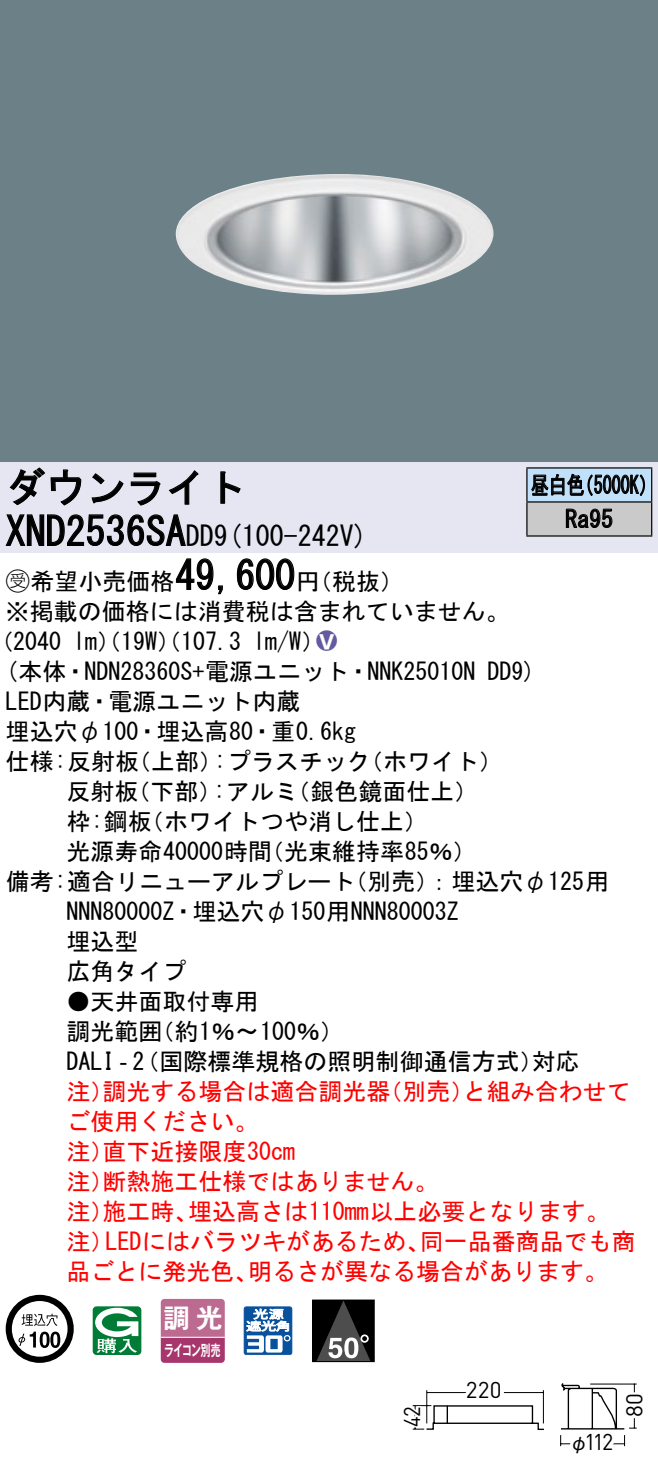
<style>
.page{position:relative;width:658px;height:1472px;background:#fff}
.page>*{position:absolute;margin:0;border:0;box-sizing:border-box;transform-origin:0 0}
.t1{font:40px "MS Gothic";color:#000}
.t2{font:28px "MS Gothic";color:#000}
.t3{font:26.4px "Gothic MB101 Pro De Bold 90 pv RKSJ H";color:#fff}
.t4{font:24px/30px "MS Gothic";color:#000}
.t5{font:24px/30px "MS Gothic";color:#f00}
.t6{font:24px/34px "MS Gothic";color:#000;scale:.75 1}
.t7{font:24px "Ford Classification 1";color:#635aa0}
.t8{font:22.8px "DINOT";letter-spacing:-.03em;color:#000}
.t9{font:22.8px "DINOT";letter-spacing:-.03em;color:#000;scale:.95 1}
.t10{font:22.8px "DINOT";letter-spacing:-.03em;color:#000;scale:.9 1}
.t11{font:20px "Gothic BBB Pro Medium 90 pv RKSJ H";color:#000;scale:.95 1}
.t12{font:15.2px "Gothic MB101 Pro De Bold 90 pv RKSJ H";letter-spacing:-.05em;color:#fff;scale:.65 1}
.s1{font-size:28px}
.s2{font-family:"Ford Classification 1"}
.s3{color:#fff}
</style>
<div class="page">
<div style="left:0;top:0;width:658px;height:462px;background:#6c8087"></div>
<img style="left:176px;top:174px;width:318px;height:121px">
<div style="left:0;top:462px;width:658px;height:90px;background:#e6e5f2"></div>
<svg style="left:9px;top:467px;width:73px;height:39px"></svg>
<svg style="left:91px;top:473px;width:33px;height:30px"></svg>
<svg style="left:130px;top:472px;width:30px;height:34px"></svg>
<svg style="left:168px;top:470px;width:30px;height:35px"></svg>
<svg style="left:220px;top:471px;width:21px;height:33px"></svg>
<svg style="left:5px;top:514px;width:181px;height:32px"></svg>
<svg style="left:175px;top:558px;width:48px;height:37px"></svg>
<svg style="left:236px;top:558px;width:59px;height:32px"></svg>
<svg style="left:6px;top:1295px;width:68px;height:68px"></svg>
<svg style="left:40px;top:1331px;width:10px;height:17px"></svg>
<svg style="left:50px;top:1331px;width:10px;height:17px"></svg>
<svg style="left:93px;top:1306px;width:48px;height:49px"></svg>
<svg style="left:160px;top:1299px;width:65px;height:64px;background:#b55883"></svg>
<hr style="left:161px;top:1336px;width:64px;height:2px;background:#fff">
<svg style="left:244px;top:1306px;width:48px;height:49px"></svg>
<div style="left:312px;top:1300px;width:62px;height:61px;background:#000"></div>
<svg style="left:317px;top:1301px;width:53px;height:59px"></svg>
<div style="left:312px;top:1299px;width:62px;height:63px;border:1px solid #000"></div>
<div style="left:527px;top:468px;width:124px;height:34px;background:#c1e1fa"></div>
<div style="left:527px;top:502px;width:124px;height:34px;background:#cacaca"></div>
<hr style="left:526px;top:467px;width:126px;height:2px;background:#000">
<hr style="left:526px;top:468px;width:1px;height:33px;background:#000">
<hr style="left:651px;top:468px;width:1px;height:33px;background:#000">
<hr style="left:526px;top:501px;width:126px;height:2px;background:#000">
<hr style="left:526px;top:502px;width:1px;height:33px;background:#000">
<hr style="left:651px;top:502px;width:1px;height:33px;background:#000">
<hr style="left:526px;top:535px;width:126px;height:2px;background:#000">
<svg style="left:531px;top:473px;width:114px;height:23px"></svg>
<svg style="left:565px;top:508px;width:47px;height:20px"></svg>
<svg style="left:560px;top:1383px;width:77px;height:64px"></svg>
<svg style="left:412px;top:1390px;width:132px;height:40px"></svg>
<h1 class="t1" style="left:6px;top:467px;width:242px">ダウンライト</h1>
<p class="t2" style="left:214px;top:522px;width:155px">(9 100-242 (V</p>
<h1 class="t1" style="left:6px;top:511px;width:210px">XND2536SA<span class="s1">DD</span></h1>
<h1 class="t1" style="left:175px;top:555px;width:121px">49,600</h1>
<p class="t4" style="left:6px;top:566px;width:505px"><span class="s2">B</span>希望小売価格<br>※掲載の価格には消費税は含まれていません。</p>
<p class="t7" style="left:316px;top:629px;width:22px">2<span class="s3">8</span></p>
<p class="t4" style="left:296px;top:566px;width:109px">（円税抜(</p>
<p class="t4" style="left:253px;top:626px;width:73px">l m (W/</p>
<p class="t4" style="left:-11px;top:626px;width:74px">（2040</p>
<p class="t4" style="left:73px;top:626px;width:170px">lm）（19 ）（W 107.3</p>
<p class="t6" style="left:565px;top:468px;width:65px;text-indent:-34px">昼白色<br>Ra95</p>
<p class="t6" style="left:575px;top:468px;width:109px">（5000 (K</p>
<p class="t4" style="left:6px;top:656px;width:471px">(本体・NDN28360 +S 電源ユニット・NNK25010N</p>
<p class="t4" style="left:6px;top:686px;width:296px">LED内蔵・電源ユニット内蔵</p>
<p class="t4" style="left:6px;top:716px;width:352px">埋込穴φ100・埋込高80・重0.6kg</p>
<p class="t4" style="left:359px;top:746px;width:145px">（ホワイト(</p>
<p class="t4" style="left:487px;top:656px;width:50px">DD (9</p>
<p class="t4" style="left:214px;top:746px;width:158px">:プラスチック</p>
<p class="t4" style="left:6px;top:746px;width:135px">仕様:反射板</p>
<p class="t4" style="left:127px;top:746px;width:97px">（上部）</p>
<p class="t4" style="left:66px;top:776px;width:74px">反射板</p>
<p class="t4" style="left:126px;top:776px;width:97px">（下部）</p>
<p class="t4" style="left:213px;top:776px;width:86px">:アルミ</p>
<p class="t4" style="left:286px;top:776px;width:193px">（銀色鏡面仕上(</p>
<p class="t4" style="left:66px;top:806px;width:87px">枠:鋼板</p>
<p class="t4" style="left:140px;top:806px;width:290px">（ホワイトつや消し仕上(</p>
<p class="t4" style="left:66px;top:836px;width:207px">光源寿命40000時間</p>
<p class="t4" style="left:260px;top:836px;width:218px">（光束維持率85％(</p>
<p class="t4" style="left:66px;top:866px;width:394px;text-indent:-61px">備考:適合リニューアルプレート<br>NNN80000 ・Z 埋込穴φ150用NNN80003Z埋込型<br>広角タイプ</p>
<p class="t4" style="left:150px;top:986px;width:195px;text-indent:-84px">●天井面取付専用<br>（約1％〜100％(</p>
<p class="t4" style="left:343px;top:866px;width:267px">（別売：）埋込穴φ125用</p>
<p class="t4" style="left:66px;top:1016px;width:97px">調光範囲</p>
<p class="t4" style="left:66px;top:1046px;width:478px">DALI‐（2 国際標準規格の照明制御通信方式）</p>
<p class="t5" style="left:462px;top:1076px;width:169px">と組み合わせて</p>
<p class="t4" style="left:531px;top:1046px;width:49px">対応</p>
<p class="t5" style="left:102px;top:1076px;width:289px">調光する場合は適合調光器</p>
<p class="t5" style="left:378px;top:1076px;width:97px">（別売）</p>
<p class="t5" style="left:66px;top:1076px;width:49px">注）</p>
<p class="t5" style="left:66px;top:1106px;width:193px">ご使用ください。</p>
<p class="t5" style="left:102px;top:1136px;width:194px">直下近接限度30cm</p>
<p class="t5" style="left:102px;top:1136px;width:337px;text-indent:-36px">注）<br>断熱施工仕様ではありません。</p>
<p class="t5" style="left:66px;top:1166px;width:49px">注）</p>
<p class="t5" style="left:188px;top:1196px;width:423px">埋込高さは110mm以上必要となります。</p>
<p class="t5" style="left:102px;top:1196px;width:97px">施工時、</p>
<p class="t5" style="left:66px;top:1196px;width:49px">注）</p>
<p class="t5" style="left:66px;top:1226px;width:49px">注）</p>
<p class="t5" style="left:105px;top:1226px;width:326px">LEDにはバラツキがあるため、</p>
<p class="t5" style="left:420px;top:1226px;width:217px">同一品番商品でも商</p>
<p class="t5" style="left:66px;top:1256px;width:193px">品ごとに発光色、</p>
<p class="t5" style="left:248px;top:1256px;width:362px">明るさが異なる場合があります。</p>
<p class="t3" style="left:164px;top:1296px;width:60px">調光</p>
<p class="t12" style="left:164px;top:1337px;width:88px">ライコン別売</p>
<p class="t10" style="left:396px;top:1426px;width:24px;rotate:-90deg">42</p>
<p class="t8" style="left:466px;top:1374px;width:37px">220</p>
<p class="t9" style="left:584px;top:1426px;width:32px">112</p>
<p class="t11" style="left:569px;top:1426px;width:21px">φ</p>
<p class="t8" style="left:619px;top:1417px;width:25px;rotate:-90deg">80</p>
</div>
